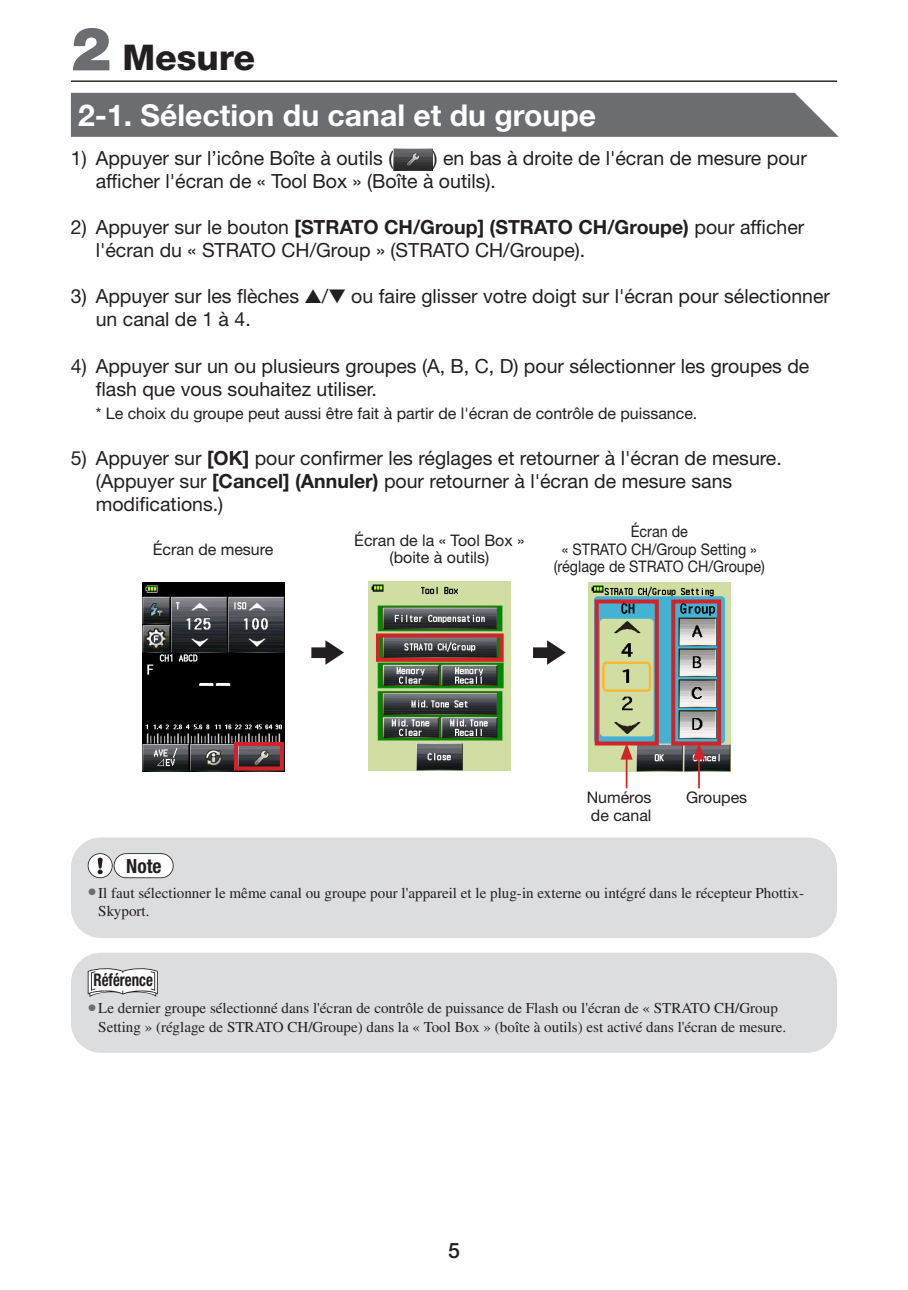
<style>
.page{position:relative;width:908px;height:1290px;background:#fff}
.page>*{position:absolute;margin:0;border:0;box-sizing:border-box;transform-origin:0 0}
.A_Head{font:800 35.5px "Helvetica Neue LT Std";color:#231f20}
.B_Head{font:700 30px "Helvetica Neue LT Std";color:#fff}
.t1{font:500 21.25px "Helvetica Neue LT Std";color:#231f20}
._00_body{font:19.5px/23px "Helvetica Neue LT Std";color:#231f20}
.t2{font:700 condensed 19.5px "Helvetica Neue LT Std";color:#231f20}
.t3{font:700 condensed 17.5px "Helvetica Neue LT Std";color:#231f20;scale:.85 1}
._00_body_indent{font:16px "Helvetica Neue LT Std";color:#231f20}
._01_Caps_10Q{font:16px/17.8px "Helvetica Neue LT Std";color:#231f20;text-align:center}
._01_Caps_10Q-2{font:16px/17.8px "Helvetica Neue LT Std";color:#231f20;text-align:center;scale:.9 1}
.Note00{font:15px/18.5px "Times LT Std";color:#231f20}
.s1{font-weight:900;font-size:60.25px;color:#6c6d70}
.s2{font-weight:700}
.s3{font-size:24.75px;color:#6c6d70}
</style>
<div class="page">
<hr style="left:71px;top:80px;width:765px;height:2px;background:#231f20">
<div style="left:71px;top:93px;width:767px;height:44px;background:#6c6d70"></div>
<img style="left:393px;top:148px;width:39px;height:22px">
<img style="left:588px;top:582px;width:142px;height:189px">
<img style="left:142px;top:582px;width:142px;height:189px">
<img style="left:368px;top:582px;width:142px;height:189px">
<svg style="left:311px;top:640px;width:33px;height:25px"></svg>
<svg style="left:533px;top:640px;width:32px;height:25px"></svg>
<hr style="left:625px;top:756px;width:2px;height:32px;background:#d1232a">
<svg style="left:620px;top:745px;width:12px;height:14px"></svg>
<hr style="left:697px;top:756px;width:2px;height:32px;background:#d1232a">
<svg style="left:692px;top:745px;width:12px;height:14px"></svg>
<div style="left:594px;top:599px;width:64px;height:146px;border:4px solid #d1232a"></div>
<div style="left:671px;top:599px;width:49px;height:146px;border:4px solid #d1232a"></div>
<div style="left:376px;top:633px;width:127px;height:29px;border:4px solid #d1232a"></div>
<div style="left:234px;top:742px;width:50px;height:28px;border:4px solid #d1232a"></div>
<div style="left:71px;top:837px;width:765px;height:101px;background:#dcdddf;border-radius:30px"></div>
<svg style="left:88px;top:853px;width:85px;height:25px;background:#e2e1e2"></svg>
<div style="left:71px;top:953px;width:765px;height:100px;background:#dcdddf;border-radius:30px"></div>
<svg style="left:88px;top:968px;width:70px;height:29px"></svg>
<p class="A_Head" style="left:71px;top:37px;width:185px"><span class="s1">2</span> Mesure</p>
<p class="B_Head" style="left:78px;top:97px;width:519px">2-1. Sélection du canal et du groupe</p>
<p class="_00_body" style="left:71px;top:146px;width:324px">1) Appuyer sur l’icône Boîte à outils (</p>
<p class="_00_body" style="left:96px;top:146px;width:712px;text-indent:337px">) en bas à droite de l'écran de mesure pour afficher l'écran de « Tool Box » (Boîte à outils).</p>
<p class="_00_body" style="left:96px;top:216px;width:709px;text-indent:-25px">2) Appuyer sur le bouton <span class="s2">[STRATO CH/Group] (STRATO CH/Groupe)</span> pour afficher l'écran du « STRATO CH/Group » (STRATO CH/Groupe).</p>
<p class="_00_body" style="left:96px;top:285px;width:735px;text-indent:-25px">3) Appuyer sur les flèches ▲/▼ ou faire glisser votre doigt sur l'écran pour sélectionner un canal de 1 à 4.</p>
<p class="_00_body" style="left:96px;top:354px;width:714px;text-indent:-25px">4) Appuyer sur un ou plusieurs groupes (A, B, C, D) pour sélectionner les groupes de flash que vous souhaitez utiliser.</p>
<p class="_00_body_indent" style="left:96px;top:403px;width:603px">* Le choix du groupe peut aussi être fait à partir de l'écran de contrôle de puissance.</p>
<p class="_00_body" style="left:96px;top:446px;width:687px;text-indent:-25px">5) Appuyer sur <span class="s2">[OK]</span> pour confirmer les réglages et retourner à l'écran de mesure. (Appuyer sur <span class="s2">[Cancel] (Annuler)</span> pour retourner à l'écran de mesure sans modifications.)</p>
<p class="_01_Caps_10Q-2" style="left:553px;top:522px;width:236px">Écran de<br>« STRATO CH/Group Setting » (réglage de STRATO CH/Groupe)</p>
<p class="_01_Caps_10Q" style="left:153px;top:540px;width:122px">Écran de mesure</p>
<p class="_01_Caps_10Q" style="left:354px;top:531px;width:172px">Écran de la « Tool Box » (boite à outils)</p>
<p class="_01_Caps_10Q" style="left:586px;top:788px;width:66px;text-align:left">Numéros de canal</p>
<p class="_01_Caps_10Q" style="left:685px;top:788px;width:63px">Groupes</p>
<p class="t2" style="left:126px;top:854px;width:37px">Note</p>
<p class="Note00" style="left:98px;top:883px;width:707px;text-indent:-11px"><span class="s3">•</span>Il faut sélectionner le même canal ou groupe pour l'appareil et le plug-in externe ou intégré dans le récepteur Phottix-<br>Skyport.</p>
<p class="t3" style="left:93px;top:969px;width:71px">Référence</p>
<p class="Note00" style="left:98px;top:998px;width:689px;text-indent:-11px"><span class="s3">•</span>Le dernier groupe sélectionné dans l'écran de contrôle de puissance de Flash ou l'écran de « STRATO CH/Group<br>Setting » (réglage de STRATO CH/Groupe) dans la « Tool Box » (boîte à outils) est activé dans l'écran de mesure.</p>
<p class="t1" style="left:448px;top:1238px;width:13px">5</p>
</div>
